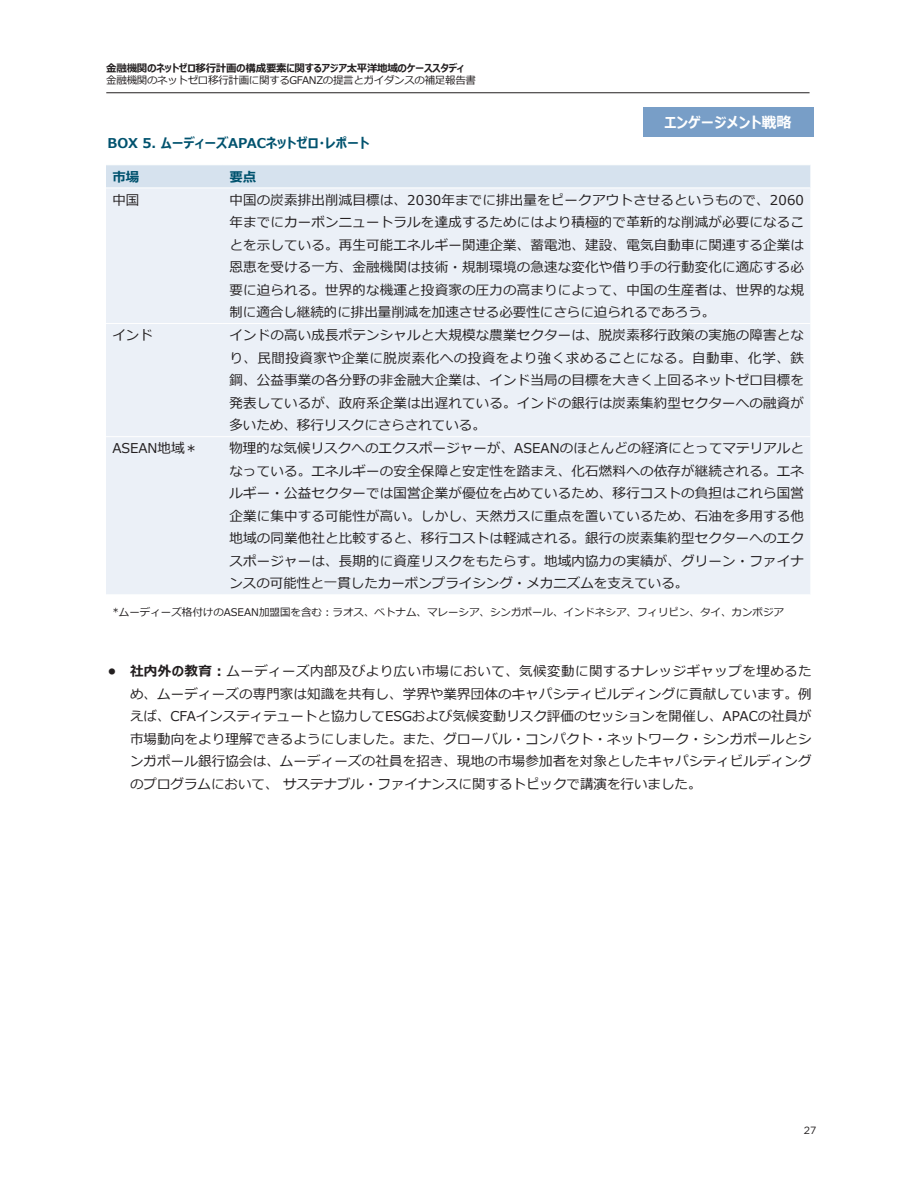
<style>
.page{position:relative;width:918px;height:1188px;background:#fff}
.page>*{position:absolute;margin:0;border:0;box-sizing:border-box;transform-origin:0 0}
.t1{font:700 15px "Meiryo UIW53";color:#fff}
.body_text_9_15pt{font:13.5px/22.5px "Meiryo W53";color:#231f20;text-align:justify}
.Figure_2_bold{font:700 13.5px "Meiryo UIW53";color:#00526e}
.body_text_9_15pt-2{font:700 13.5px "Meiryo UIW53";color:#00526e}
.Source_7_9pt{font:10.5px "Meiryo W53";color:#231f20}
.t2{font:700 10.5px "Meiryo UIW53";letter-spacing:-.03em;color:#231f20}
.Source_7_9pt-2{font:10.5px "Meiryo W53";letter-spacing:-.03em;color:#231f20}
.t3{font:10.5px "Gotham";color:#231f20}
.s1{font-family:"Meiryo UIW53";font-weight:700}
</style>
<div class="page">
<div style="left:643px;top:107px;width:170px;height:30px;background:#789ec7"></div>
<hr style="left:106px;top:93px;width:704px;height:1px;background:#231f20">
<svg style="left:106px;top:165px;width:704px;height:23px;background:#d7e3ee"></svg>
<div style="left:106px;top:189px;width:704px;height:405px;background:#ebf0f7"></div>
<hr style="left:106px;top:323px;width:117px;height:1px;background:#fff">
<hr style="left:223px;top:323px;width:587px;height:1px;background:#fff">
<hr style="left:106px;top:436px;width:117px;height:1px;background:#fff">
<hr style="left:223px;top:436px;width:587px;height:1px;background:#fff">
<p class="t2" style="left:106px;top:61px;width:360px">金融機関のネットゼロ移行計画の構成要素に関するアジア太平洋地域のケーススタディ</p>
<p class="Source_7_9pt-2" style="left:106px;top:73px;width:371px">金融機関のネットゼロ移行計画に関するGFANZの提言とガイダンスの補足報告書</p>
<p class="Figure_2_bold" style="left:108px;top:134px;width:263px">BOX 5. ムーディーズAPACネットゼロ・レポート</p>
<p class="t1" style="left:665px;top:112px;width:129px">エンゲージメント戦略</p>
<p class="body_text_9_15pt-2" style="left:112px;top:167px;width:28px">市場</p>
<p class="body_text_9_15pt-2" style="left:229px;top:167px;width:28px">要点</p>
<p class="body_text_9_15pt" style="left:112px;top:189px;width:28px">中国</p>
<p class="body_text_9_15pt" style="left:229px;top:189px;width:576px">中国の炭素排出削減目標は、2030年までに排出量をピークアウトさせるというもので、2060年までにカーボンニュートラルを達成するためにはより積極的で革新的な削減が必要になることを示している。再生可能エネルギー関連企業、蓄電池、建設、電気自動車に関連する企業は恩恵を受ける一方、金融機関は技術・規制環境の急速な変化や借り手の行動変化に適応する必要に迫られる。世界的な機運と投資家の圧力の高まりによって、中国の生産者は、世界的な規制に適合し継続的に排出量削減を加速させる必要性にさらに迫られるであろう。</p>
<p class="body_text_9_15pt" style="left:112px;top:325px;width:42px">インド</p>
<p class="body_text_9_15pt" style="left:229px;top:325px;width:576px">インドの高い成長ポテンシャルと大規模な農業セクターは、脱炭素移行政策の実施の障害となり、民間投資家や企業に脱炭素化への投資をより強く求めることになる。自動車、化学、鉄鋼、公益事業の各分野の非金融大企業は、インド当局の目標を大きく上回るネットゼロ目標を発表しているが、政府系企業は出遅れている。インドの銀行は炭素集約型セクターへの融資が多いため、移行リスクにさらされている。</p>
<p class="body_text_9_15pt" style="left:112px;top:438px;width:87px">ASEAN地域＊</p>
<p class="body_text_9_15pt" style="left:229px;top:438px;width:576px">物理的な気候リスクへのエクスポージャーが、ASEANのほとんどの経済にとってマテリアルとなっている。エネルギーの安全保障と安定性を踏まえ、化石燃料への依存が継続される。エネルギー・公益セクターでは国営企業が優位を占めているため、移行コストの負担はこれら国営企業に集中する可能性が高い。しかし、天然ガスに重点を置いているため、石油を多用する他地域の同業他社と比較すると、移行コストは軽減される。銀行の炭素集約型セクターへのエクスポージャーは、長期的に資産リスクをもたらす。地域内協力の実績が、グリーン・ファイナンスの可能性と一貫したカーボンプライシング・メカニズムを支えている。</p>
<p class="Source_7_9pt" style="left:112px;top:605px;width:673px">*ムーディーズ格付けのASEAN加盟国を含む：ラオス、ベトナム、マレーシア、シンガポール、インドネシア、フィリピン、タイ、カンボジア</p>
<p class="body_text_9_15pt" style="left:130px;top:661px;width:683px;text-indent:-22px"><span class="s1">• 社内外の教育：</span>ムーディーズ内部及びより広い市場において、気候変動に関するナレッジギャップを埋めるため、ムーディーズの専門家は知識を共有し、学界や業界団体のキャパシティビルディングに貢献しています。例えば、CFAインスティテュートと協力してESGおよび気候変動リスク評価のセッションを開催し、APACの社員が市場動向をより理解できるようにしました。また、グローバル・コンパクト・ネットワーク・シンガポールとシンガポール銀行協会は、ムーディーズの社員を招き、現地の市場参加者を対象としたキャパシティビルディングのプログラムにおいて、サステナブル・ファイナンスに関するトピックで講演を行いました。</p>
<p class="t3" style="left:804px;top:1123px;width:14px">27</p>
</div>
